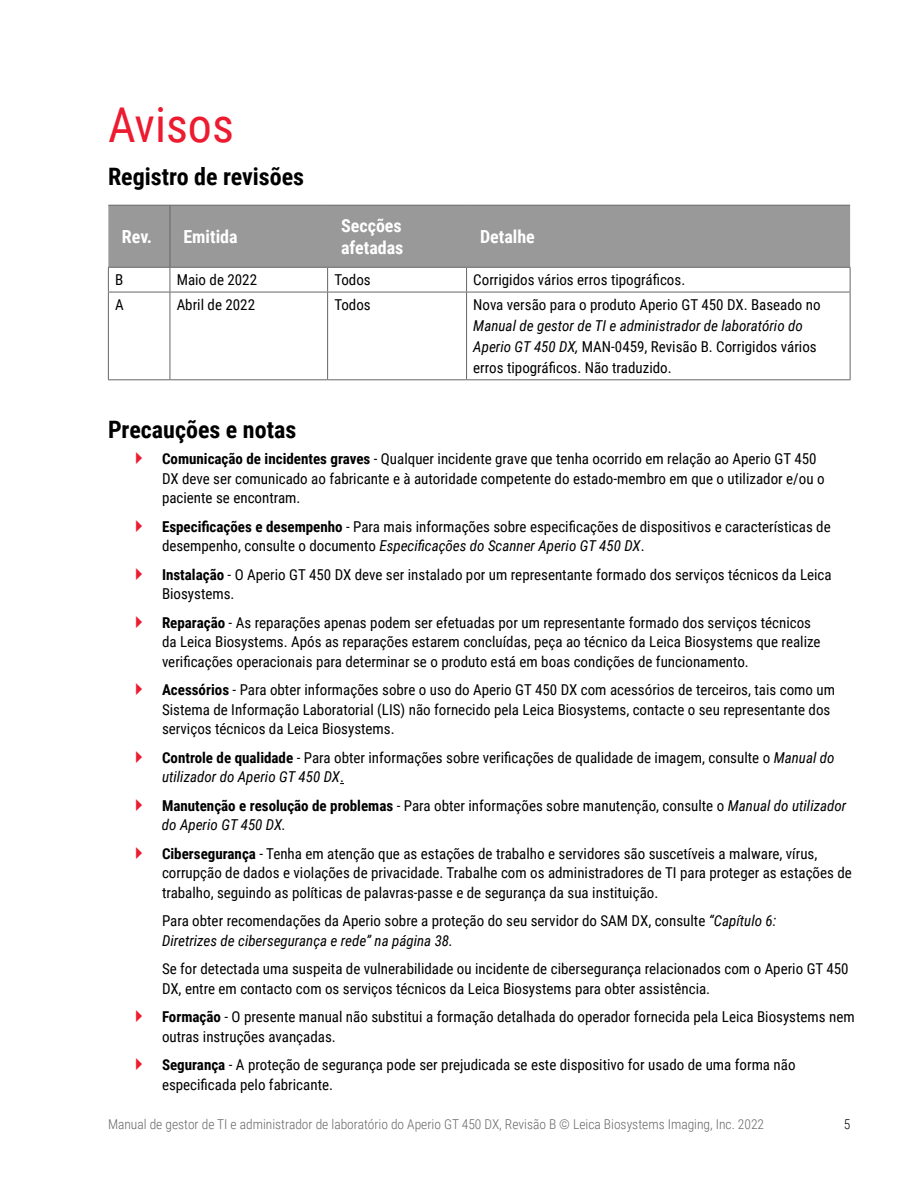
<style>
.page{position:relative;width:918px;height:1188px;background:#fff}
.page>*{position:absolute;margin:0;border:0;box-sizing:border-box;transform-origin:0 0}
.t1{font:48px "Roboto Condensed";color:#ed1b2f}
.t2{font:700 24px "Roboto Condensed";color:#000}
.t3{font:700 18px/21.6px "Roboto Condensed";color:#fff}
.t4{font:15px/19.5px "Roboto Condensed";color:#000}
.t5{font:300 13.5px "Roboto Condensed";color:#666}
.t6{font:300 13.5px "Roboto Condensed";color:#000}
.s1{font-style:italic}
.s2{font-weight:700}
</style>
<div class="page">
<div style="left:108px;top:206px;width:742px;height:61px;background:#999"></div>
<svg style="left:109px;top:268px;width:741px;height:111px"></svg>
<hr style="left:108px;top:267px;width:62px;height:1px;background:#666">
<hr style="left:170px;top:206px;width:1px;height:61px;background:#666">
<hr style="left:170px;top:267px;width:158px;height:1px;background:#666">
<hr style="left:328px;top:267px;width:139px;height:1px;background:#666">
<hr style="left:467px;top:267px;width:384px;height:1px;background:#666">
<hr style="left:108px;top:205px;width:62px;height:1px;background:#666">
<hr style="left:170px;top:205px;width:158px;height:1px;background:#666">
<hr style="left:328px;top:205px;width:139px;height:1px;background:#666">
<hr style="left:467px;top:205px;width:383px;height:1px;background:#666">
<svg style="left:108px;top:268px;width:1px;height:24px"></svg>
<svg style="left:170px;top:268px;width:1px;height:24px"></svg>
<svg style="left:327px;top:268px;width:1px;height:24px"></svg>
<svg style="left:466px;top:268px;width:1px;height:24px"></svg>
<svg style="left:850px;top:268px;width:1px;height:24px"></svg>
<hr style="left:108px;top:292px;width:62px;height:1px;background:#666">
<hr style="left:108px;top:292px;width:1px;height:87px;background:#666">
<hr style="left:170px;top:292px;width:158px;height:1px;background:#666">
<hr style="left:170px;top:292px;width:1px;height:87px;background:#666">
<hr style="left:328px;top:292px;width:139px;height:1px;background:#666">
<hr style="left:327px;top:292px;width:1px;height:87px;background:#666">
<hr style="left:467px;top:292px;width:384px;height:1px;background:#666">
<hr style="left:466px;top:292px;width:1px;height:87px;background:#666">
<hr style="left:850px;top:292px;width:1px;height:87px;background:#666">
<hr style="left:108px;top:379px;width:62px;height:1px;background:#666">
<hr style="left:170px;top:379px;width:158px;height:1px;background:#666">
<hr style="left:328px;top:379px;width:139px;height:1px;background:#666">
<hr style="left:467px;top:379px;width:384px;height:1px;background:#666">
<h1 class="t1" style="left:108px;top:92px;width:127px">Avisos</h1>
<h2 class="t2" style="left:108px;top:159px;width:198px">Registro de revisões</h2>
<p class="t3" style="left:122px;top:225px;width:32px">Rev.</p>
<p class="t3" style="left:183px;top:225px;width:56px">Emitida</p>
<p class="t3" style="left:341px;top:214px;width:64px">Secções afetadas</p>
<p class="t3" style="left:480px;top:225px;width:56px">Detalhe</p>
<p class="t4" style="left:115px;top:270px;width:10px">B</p>
<p class="t4" style="left:177px;top:270px;width:82px">Maio de 2022</p>
<p class="t4" style="left:334px;top:270px;width:38px">Todos</p>
<p class="t4" style="left:473px;top:270px;width:213px">Corrigidos vários erros tipográficos.</p>
<p class="t4" style="left:115px;top:294px;width:10px">A</p>
<p class="t4" style="left:177px;top:294px;width:80px">Abril de 2022</p>
<p class="t4" style="left:334px;top:294px;width:38px">Todos</p>
<p class="t4" style="left:473px;top:294px;width:349px">Nova versão para o produto Aperio GT 450 DX. Baseado no</p>
<p class="t4" style="left:473px;top:315px;width:345px;line-height:21px"><span class="s1">Manual de gestor de TI e administrador de laboratório do<br>Aperio GT 450 DX,</span> MAN-0459, Revisão B. Corrigidos vários erros tipográficos. Não traduzido.</p>
<h2 class="t2" style="left:108px;top:413px;width:190px">Precauções e notas</h2>
<p class="t4" style="left:162px;top:449px;width:664px"><span class="s2">Comunicação de incidentes graves</span> - Qualquer incidente grave que tenha ocorrido em relação ao Aperio GT 450<br>DX deve ser comunicado ao fabricante e à autoridade competente do estado-membro em que o utilizador e/ou o paciente se encontram.</p>
<p class="t4" style="left:162px;top:516px;width:670px"><span class="s2">Especificações e desempenho</span> - Para mais informações sobre especificações de dispositivos e características de desempenho, consulte o documento <span class="s1">Especificações do Scanner Aperio GT 450 DX</span>.</p>
<p class="t4" style="left:162px;top:564px;width:671px"><span class="s2">Instalação</span> - O Aperio GT 450 DX deve ser instalado por um representante formado dos serviços técnicos da Leica<br>Biosystems.</p>
<p class="t4" style="left:162px;top:612px;width:660px"><span class="s2">Reparação</span> - As reparações apenas podem ser efetuadas por um representante formado dos serviços técnicos da Leica Biosystems. Após as reparações estarem concluídas, peça ao técnico da Leica Biosystems que realize verificações operacionais para determinar se o produto está em boas condições de funcionamento.</p>
<p class="t4" style="left:162px;top:680px;width:675px"><span class="s2">Acessórios</span> - Para obter informações sobre o uso do Aperio GT 450 DX com acessórios de terceiros, tais como um<br>Sistema de Informação Laboratorial (LIS) não fornecido pela Leica Biosystems, contacte o seu representante dos serviços técnicos da Leica Biosystems.</p>
<p class="t4" style="left:162px;top:747px;width:674px"><span class="s2">Controle de qualidade</span> - Para obter informações sobre verificações de qualidade de imagem, consulte o <span class="s1">Manual do utilizador do Aperio GT 450 DX</span>.</p>
<p class="t4" style="left:162px;top:795px;width:686px"><span class="s2">Manutenção e resolução de problemas</span> - Para obter informações sobre manutenção, consulte o <span class="s1">Manual do utilizador do Aperio GT 450 DX.</span></p>
<p class="t4" style="left:162px;top:843px;width:691px"><span class="s2">Cibersegurança</span> - Tenha em atenção que as estações de trabalho e servidores são suscetíveis a malware, vírus, corrupção de dados e violações de privacidade. Trabalhe com os administradores de TI para proteger as estações de trabalho, seguindo as políticas de palavras-passe e de segurança da sua instituição.</p>
<p class="t4" style="left:162px;top:911px;width:616px">Para obter recomendações da Aperio sobre a proteção do seu servidor do SAM DX, consulte <span class="s1">“Capítulo 6:<br>Diretrizes de cibersegurança e rede” na página 38.</span></p>
<p class="t4" style="left:162px;top:959px;width:688px">Se for detectada uma suspeita de vulnerabilidade ou incidente de cibersegurança relacionados com o Aperio GT 450<br>DX, entre em contacto com os serviços técnicos da Leica Biosystems para obter assistência.</p>
<p class="t4" style="left:162px;top:1007px;width:694px"><span class="s2">Formação</span> - O presente manual não substitui a formação detalhada do operador fornecida pela Leica Biosystems nem outras instruções avançadas.</p>
<p class="t4" style="left:162px;top:1055px;width:635px"><span class="s2">Segurança</span> - A proteção de segurança pode ser prejudicada se este dispositivo for usado de uma forma não especificada pelo fabricante.</p>
<p class="t5" style="left:108px;top:1115px;width:658px">Manual de gestor de TI e administrador de laboratório do Aperio GT 450 DX, Revisão B © Leica Biosystems Imaging, Inc. 2022</p>
<p class="t6" style="left:844px;top:1115px;width:8px">5</p>
</div>
